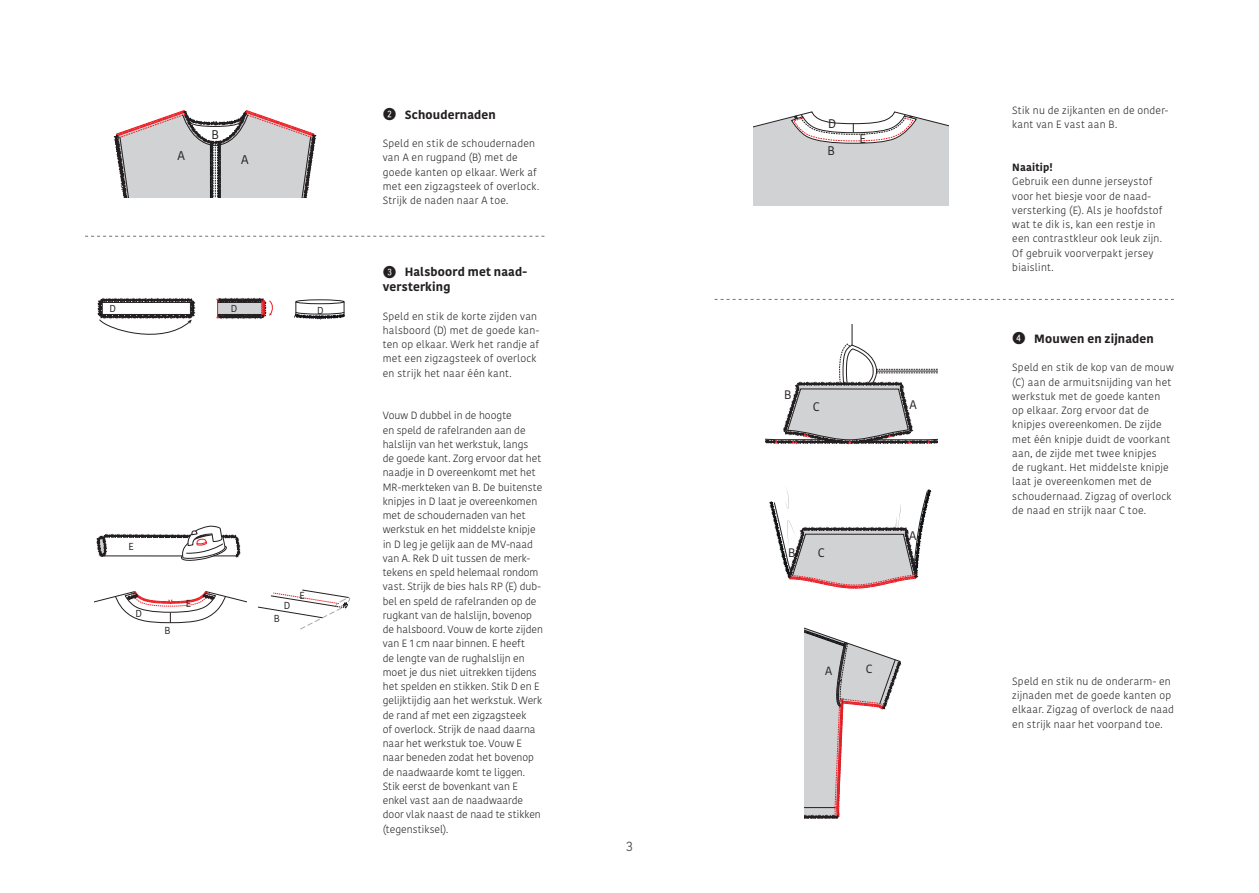
<style>
.page{position:relative;width:1259px;height:893px;background:#fff}
.page>*{position:absolute;margin:0;border:0;box-sizing:border-box;transform-origin:0 0}
.t1{font:13.5px "Kohinoor";color:#57585a}
.t2{font:12.6px "Kohinoor";color:#231f20}
.t3{font:12.45px "Kohinoor";color:#231f20}
.t4{font:12.3px "Kohinoor";color:#231f20}
.t5{font:700 12px/15px "Kohinoor";letter-spacing:.01em;color:#231f20}
.t6{font:11.85px "Kohinoor";color:#231f20}
.t7{font:300 10.5px/14.2px "Kohinoor";letter-spacing:.01em;color:#231f20}
.t8{font:700 10.5px "Kohinoor";letter-spacing:.02em;color:#231f20}
.t9{font:10.05px "Kohinoor";color:#231f20}
.s1{font-family:"Fyra Numeric Circle Closed";font-weight:400;font-size:16.5px}
</style>
<div class="page">
<svg style="left:85px;top:236px;width:459px;height:1px"></svg>
<svg style="left:714px;top:299px;width:460px;height:1px"></svg>
<svg style="left:113px;top:110px;width:203px;height:88px"></svg>
<svg style="left:98px;top:298px;width:96px;height:37px"></svg>
<svg style="left:216px;top:298px;width:57px;height:21px"></svg>
<div style="left:296px;top:300px;width:48px;height:4px;border:1px solid #231f20;border-radius:50%"></div>
<svg style="left:294px;top:302px;width:51px;height:18px"></svg>
<svg style="left:97px;top:526px;width:144px;height:35px"></svg>
<svg style="left:258px;top:589px;width:92px;height:41px"></svg>
<svg style="left:94px;top:591px;width:153px;height:33px"></svg>
<svg style="left:753px;top:111px;width:195px;height:95px"></svg>
<svg style="left:769px;top:489px;width:161px;height:100px"></svg>
<svg style="left:765px;top:325px;width:172px;height:120px"></svg>
<svg style="left:805px;top:628px;width:95px;height:190px"></svg>
<p class="t2" style="left:178px;top:147px;width:9px">A</p>
<p class="t2" style="left:211px;top:127px;width:9px">B</p>
<p class="t2" style="left:241px;top:151px;width:9px">A</p>
<p class="t9" style="left:110px;top:302px;width:8px">D</p>
<p class="t9" style="left:231px;top:302px;width:8px">D</p>
<p class="t9" style="left:317px;top:304px;width:8px">D</p>
<p class="t9" style="left:129px;top:540px;width:7px">E</p>
<p class="t9" style="left:136px;top:607px;width:8px">D</p>
<p class="t9" style="left:164px;top:624px;width:8px">B</p>
<p class="t9" style="left:186px;top:597px;width:7px">E</p>
<p class="t9" style="left:284px;top:599px;width:8px">D</p>
<p class="t9" style="left:274px;top:612px;width:8px">B</p>
<p class="t9" style="left:299px;top:589px;width:7px">E</p>
<p class="t5" style="left:383px;top:107px;width:114px"><span class="s1">2</span> Schoudernaden</p>
<p class="t7" style="left:383px;top:137px;width:158px">Speld en stik de schoudernaden van A en rugpand (B) met de goede kanten op elkaar. Werk af met een zigzagsteek of overlock.<br>Strijk de naden naar A toe.</p>
<p class="t5" style="left:383px;top:265px;width:146px"><span class="s1">3</span> Halsboord met naad&shy;versterking</p>
<p class="t7" style="left:383px;top:309px;width:158px">Speld en stik de korte zijden van halsboord (D) met de goede kan&shy;ten op elkaar. Werk het randje af met een zigzagsteek of overlock en strijk het naar één kant.</p>
<p class="t7" style="left:383px;top:409px;width:162px">Vouw D dubbel in de hoogte<br>en speld de rafelranden aan de halslijn van het werkstuk, langs<br>de goede kant. Zorg ervoor dat het naadje in D overeenkomt met het<br>MR-merkteken van B. De buitenste knipjes in D laat je overeenkomen met de schoudernaden van het werkstuk en het middelste knipje in D leg je gelijk aan de MV-naad van A. Rek D uit tussen de merk&shy;tekens en speld helemaal rondom vast. Strijk de bies hals RP (E) dub&shy;bel en speld de rafelranden op de rugkant van de halslijn, bovenop de halsboord. Vouw de korte zijden van E 1 cm naar binnen. E heeft<br>de lengte van de rughalslijn en moet je dus niet uitrekken tijdens het spelden en stikken. Stik D en E gelijktijdig aan het werkstuk. Werk de rand af met een zigzagsteek<br>of overlock. Strijk de naad daarna naar het werkstuk toe. Vouw E naar beneden zodat het bovenop de naadwaarde komt te liggen.<br>Stik eerst de bovenkant van E enkel vast aan de naadwaarde door vlak naast de naad te stikken (tegenstiksel).</p>
<p class="t1" style="left:626px;top:837px;width:8px">3</p>
<p class="t3" style="left:828px;top:116px;width:10px">D</p>
<p class="t3" style="left:827px;top:142px;width:9px">B</p>
<p class="t3" style="left:859px;top:130px;width:8px">E</p>
<p class="t4" style="left:784px;top:387px;width:9px">B</p>
<p class="t4" style="left:813px;top:399px;width:9px">C</p>
<p class="t4" style="left:909px;top:397px;width:9px">A</p>
<p class="t4" style="left:788px;top:544px;width:9px">B</p>
<p class="t4" style="left:817px;top:544px;width:9px">C</p>
<p class="t4" style="left:909px;top:528px;width:9px">A</p>
<p class="t6" style="left:825px;top:663px;width:9px">A</p>
<p class="t6" style="left:866px;top:661px;width:8px">C</p>
<p class="t7" style="left:1012px;top:103px;width:157px">Stik nu de zijkanten en de onder&shy;kant van E vast aan B.</p>
<p class="t8" style="left:1012px;top:161px;width:42px">Naaitip!</p>
<p class="t7" style="left:1012px;top:175px;width:152px">Gebruik een dunne jerseystof voor het biesje voor de naad&shy;versterking (E). Als je hoofdstof wat te dik is, kan een restje in een contrastkleur ook leuk zijn.<br>Of gebruik voorverpakt jersey biaislint.</p>
<p class="t5" style="left:1012px;top:331px;width:143px"><span class="s1">4</span> Mouwen en zijnaden</p>
<p class="t7" style="left:1012px;top:361px;width:163px">Speld en stik de kop van de mouw (C) aan de armuitsnijding van het werkstuk met de goede kanten op elkaar. Zorg ervoor dat de knipjes overeenkomen. De zijde met één knipje duidt de voorkant aan, de zijde met twee knipjes<br>de rugkant. Het middelste knipje laat je overeenkomen met de schoudernaad. Zigzag of overlock de naad en strijk naar C toe.</p>
<p class="t7" style="left:1012px;top:674px;width:163px">Speld en stik nu de onderarm- en zijnaden met de goede kanten op elkaar. Zigzag of overlock de naad en strijk naar het voorpand toe.</p>
</div>
